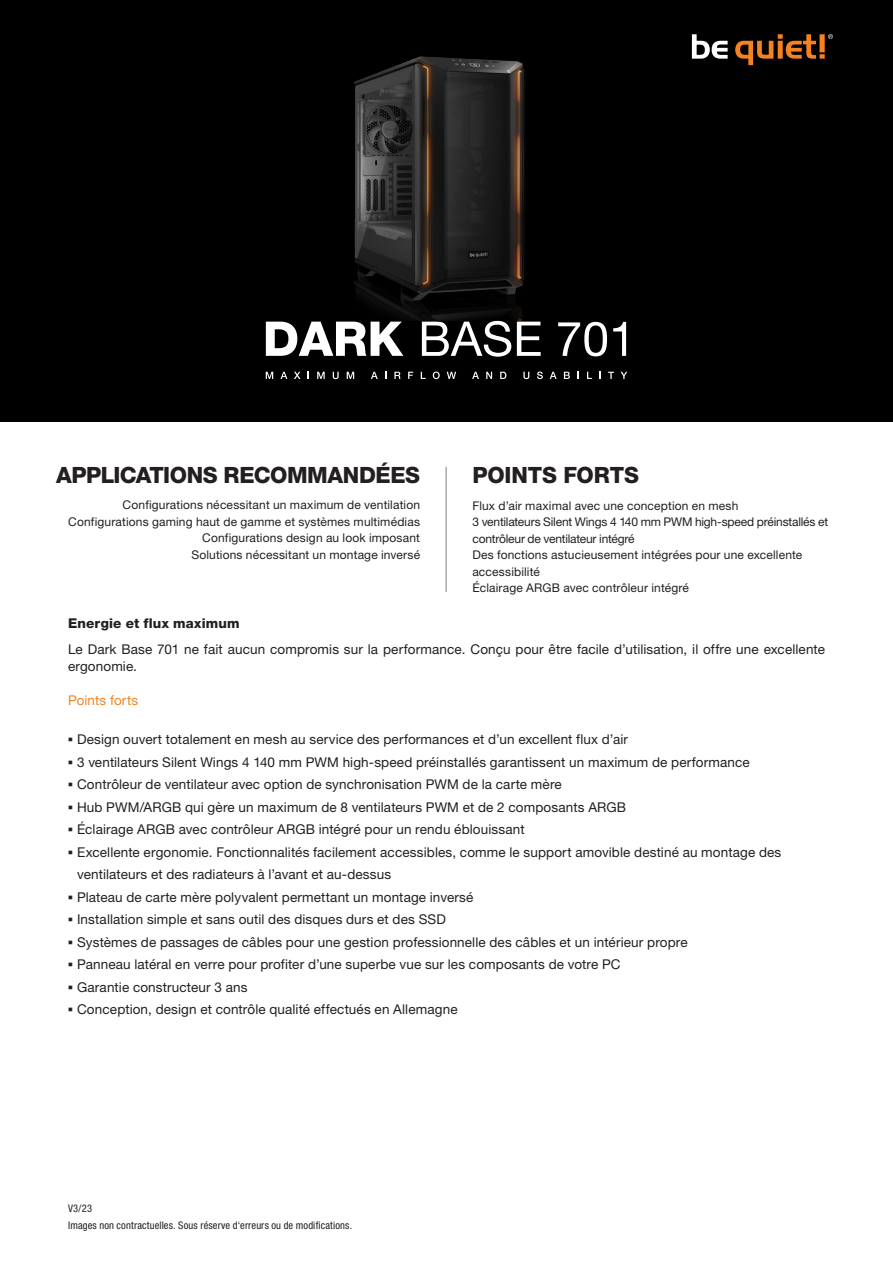
<style>
.page{position:relative;width:893px;height:1263px;background:#fff}
.page>*{position:absolute;margin:0;border:0;box-sizing:border-box;transform-origin:0 0}
.t1{font:800 22.5px "Helvetica Neue LT Pro";letter-spacing:-.015em;color:#231f20}
.t2{font:13.5px/17.2px "Helvetica Neue LT Pro";letter-spacing:.01em;color:#231f20}
.t3{font:800 13.5px "Helvetica Neue LT Pro";letter-spacing:.015em;color:#231f20}
.t4{font:13.5px "Helvetica Neue LT Pro";letter-spacing:.01em;color:#f38422}
.t5{font:12px/16.5px "Helvetica Neue LT Pro";letter-spacing:.01em;color:#231f20}
.t6{font:condensed 10.5px/17.2px "Helvetica Neue LT Pro";letter-spacing:.015em;color:#231f20}
.s1{font-family:"Franklin Gothic";font-weight:500}
</style>
<div class="page">
<div style="left:0;top:0;width:893px;height:422px;background:#000001"></div>
<svg style="left:692px;top:34px;width:36px;height:25px"></svg>
<svg style="left:735px;top:34px;width:98px;height:31px"></svg>
<hr style="left:446px;top:467px;width:1px;height:125px;background:#7c8084">
<svg style="left:266px;top:322px;width:137px;height:34px"></svg>
<svg style="left:422px;top:321px;width:89px;height:36px"></svg>
<svg style="left:517px;top:322px;width:24px;height:34px"></svg>
<svg style="left:558px;top:322px;width:49px;height:34px"></svg>
<svg style="left:613px;top:322px;width:13px;height:34px"></svg>
<svg style="left:266px;top:372px;width:7px;height:7px"></svg>
<svg style="left:280px;top:372px;width:7px;height:7px"></svg>
<svg style="left:294px;top:372px;width:6px;height:7px"></svg>
<svg style="left:317px;top:372px;width:8px;height:7px"></svg>
<svg style="left:333px;top:372px;width:6px;height:7px"></svg>
<svg style="left:347px;top:372px;width:7px;height:7px"></svg>
<svg style="left:371px;top:372px;width:7px;height:7px"></svg>
<svg style="left:394px;top:372px;width:7px;height:7px"></svg>
<svg style="left:408px;top:372px;width:5px;height:7px"></svg>
<svg style="left:421px;top:372px;width:5px;height:7px"></svg>
<svg style="left:433px;top:372px;width:7px;height:7px"></svg>
<svg style="left:447px;top:372px;width:9px;height:7px"></svg>
<svg style="left:472px;top:372px;width:7px;height:7px"></svg>
<svg style="left:486px;top:372px;width:6px;height:7px"></svg>
<svg style="left:500px;top:372px;width:6px;height:7px"></svg>
<svg style="left:523px;top:372px;width:6px;height:7px"></svg>
<svg style="left:537px;top:372px;width:6px;height:7px"></svg>
<svg style="left:550px;top:372px;width:7px;height:7px"></svg>
<svg style="left:564px;top:372px;width:6px;height:7px"></svg>
<svg style="left:587px;top:372px;width:5px;height:7px"></svg>
<svg style="left:599px;top:372px;width:2px;height:7px"></svg>
<svg style="left:608px;top:372px;width:6px;height:7px"></svg>
<svg style="left:621px;top:372px;width:6px;height:7px"></svg>
<img style="left:354px;top:56px;width:171px;height:265px">
<h1 class="t1" style="left:56px;top:462px;width:365px">APPLICATIONS RECOMMANDÉES</h1>
<h1 class="t1" style="left:472px;top:462px;width:168px">POINTS FORTS</h1>
<p class="t5" style="left:68px;top:496px;width:353px;text-align:right">Configurations nécessitant un maximum de ventilation Configurations gaming haut de gamme et systèmes multimédias Configurations design au look imposant<br>Solutions nécessitant un montage inversé</p>
<p class="t5" style="left:472px;top:497px;width:357px">Flux d’air maximal avec une conception en mesh<br>3 ventilateurs Silent Wings 4 140 mm PWM high-speed préinstallés et contrôleur de ventilateur intégré<br>Des fonctions astucieusement intégrées pour une excellente accessibilité<br>Éclairage ARGB avec contrôleur intégré</p>
<p class="t3" style="left:68px;top:615px;width:173px">Energie et flux maximum</p>
<p class="t2" style="left:68px;top:640px;width:758px">Le Dark Base 701 ne fait aucun compromis sur la performance. Conçu pour être facile d’utilisation, il offre une excellente ergonomie.</p>
<p class="t4" style="left:68px;top:692px;width:72px">Points forts</p>
<p class="t2" style="left:68px;top:730px;width:561px"><span class="s1">▪</span> Design ouvert totalement en mesh au service des performances et d’un excellent flux d’air</p>
<p class="t2" style="left:68px;top:753px;width:683px"><span class="s1">▪</span> 3 ventilateurs Silent Wings 4 140 mm PWM high-speed préinstallés garantissent un maximum de performance</p>
<p class="t2" style="left:68px;top:775px;width:495px"><span class="s1">▪</span> Contrôleur de ventilateur avec option de synchronisation PWM de la carte mère</p>
<p class="t2" style="left:68px;top:798px;width:560px"><span class="s1">▪</span> Hub PWM/ARGB qui gère un maximum de 8 ventilateurs PWM et de 2 composants ARGB</p>
<p class="t2" style="left:68px;top:820px;width:458px"><span class="s1">▪</span> Éclairage ARGB avec contrôleur ARGB intégré pour un rendu éblouissant</p>
<p class="t2" style="left:77px;top:840px;width:706px;line-height:22.5px;text-indent:-9px"><span class="s1">▪</span> Excellente ergonomie. Fonctionnalités facilement accessibles, comme le support amovible destiné au montage des ventilateurs et des radiateurs à l’avant et au-dessus</p>
<p class="t2" style="left:68px;top:888px;width:407px"><span class="s1">▪</span> Plateau de carte mère polyvalent permettant un montage inversé</p>
<p class="t2" style="left:68px;top:910px;width:379px"><span class="s1">▪</span> Installation simple et sans outil des disques durs et des SSD</p>
<p class="t2" style="left:68px;top:933px;width:621px"><span class="s1">▪</span> Systèmes de passages de câbles pour une gestion professionnelle des câbles et un intérieur propre</p>
<p class="t2" style="left:68px;top:955px;width:554px"><span class="s1">▪</span> Panneau latéral en verre pour profiter d’une superbe vue sur les composants de votre PC</p>
<p class="t2" style="left:68px;top:978px;width:181px"><span class="s1">▪</span> Garantie constructeur 3 ans</p>
<p class="t2" style="left:68px;top:1000px;width:391px"><span class="s1">▪</span> Conception, design et contrôle qualité effectués en Allemagne</p>
<p class="t6" style="left:68px;top:1199px;width:286px">V3/23<br>Images non contractuelles. Sous réserve d‘erreurs ou de modifications.</p>
</div>
